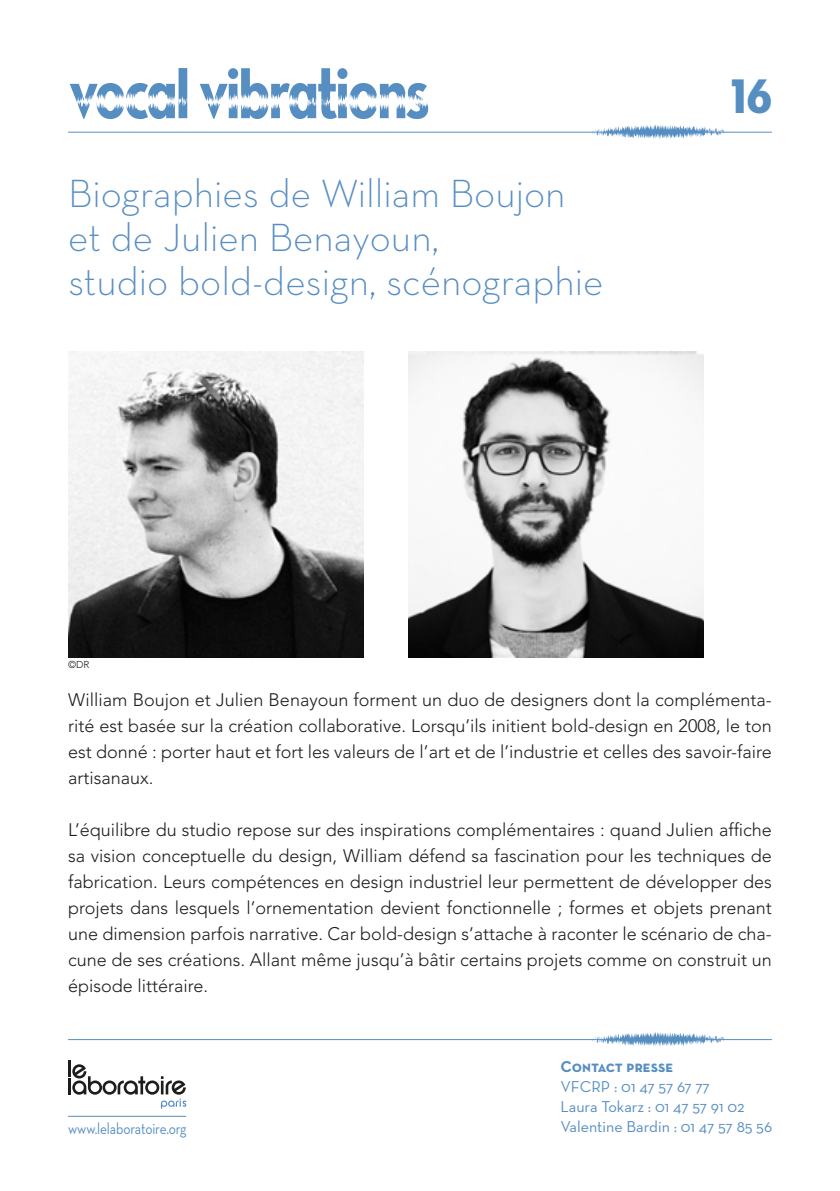
<style>
.page{position:relative;width:840px;height:1191px;background:#fff}
.page>*{position:absolute;margin:0;border:0;box-sizing:border-box;transform-origin:0 0}
.t1{font:49.4px "Neutraface Condensed Titling";color:#578ec2}
.t2{font:300 40px/44px "Neutraface Text";color:#578ec2}
.t3{font:300 18px/26px "Avenir LT";color:#1d1d1b;text-align:justify}
.t4{font:16px/20px "Neutraface Text";letter-spacing:-.005em;color:#578ec2}
.t5{font:16px "Neutraface Text";letter-spacing:-.005em;color:#578ec2;scale:.84 1}
.t6{font:700 16px "Neutraface Text";color:#578ec2}
.t7{font:300 10px "Avenir LT";color:#1d1d1b}
</style>
<div class="page">
<svg style="left:70px;top:68px;width:359px;height:51px"></svg>
<svg style="left:592px;top:125px;width:132px;height:14px"></svg>
<hr style="left:68px;top:132px;width:703px;height:1px;background:#578ec2">
<svg style="left:592px;top:1032px;width:132px;height:14px"></svg>
<hr style="left:68px;top:1039px;width:703px;height:1px;background:#578ec2">
<hr style="left:68px;top:1059px;width:3px;height:17px;background:#1d1d1b">
<hr style="left:68px;top:1077px;width:3px;height:17px;background:#1d1d1b">
<svg style="left:72px;top:1064px;width:114px;height:44px"></svg>
<hr style="left:68px;top:1115px;width:118px;height:1px;background:#578ec2">
<img style="left:68px;top:352px;width:295px;height:305px">
<img style="left:408px;top:352px;width:295px;height:305px">
<h2 class="t2" style="left:68px;top:171px;width:536px">Biographies de William Boujon et de Julien Benayoun,<br>studio bold-design, scénographie</h2>
<h1 class="t1" style="left:730px;top:68px;width:42px">16</h1>
<p class="t7" style="left:68px;top:659px;width:23px">©DR</p>
<p class="t3" style="left:68px;top:687px;width:704px">William Boujon et Julien Benayoun forment un duo de designers dont la complémenta&shy;rité est basée sur la création collaborative. Lorsqu’ils initient bold-design en 2008, le ton est donné : porter haut et fort les valeurs de l’art et de l’industrie et celles des savoir-faire artisanaux.</p>
<p class="t3" style="left:68px;top:817px;width:705px">L’équilibre du studio repose sur des inspirations complémentaires : quand Julien affiche sa vision conceptuelle du design, William défend sa fascination pour les techniques de fabrication. Leurs compétences en design industriel leur permettent de développer des projets dans lesquels l’ornementation devient fonctionnelle ; formes et objets prenant une dimension parfois narrative. Car bold-design s’attache à raconter le scénario de cha&shy;cune de ses créations. Allant même jusqu’à bâtir certains projets comme on construit un épisode littéraire.</p>
<p class="t6" style="left:560px;top:1056px;width:114px">Contact presse</p>
<p class="t4" style="left:560px;top:1076px;width:186px">Vfcrp : 01 47 57 67 77<br>Laura Tokarz : 01 47 57 91 02</p>
<p class="t5" style="left:68px;top:1118px;width:142px">www.lelaboratoire.org</p>
<p class="t4" style="left:560px;top:1116px;width:213px">Valentine Bardin : 01 47 57 85 56</p>
</div>
